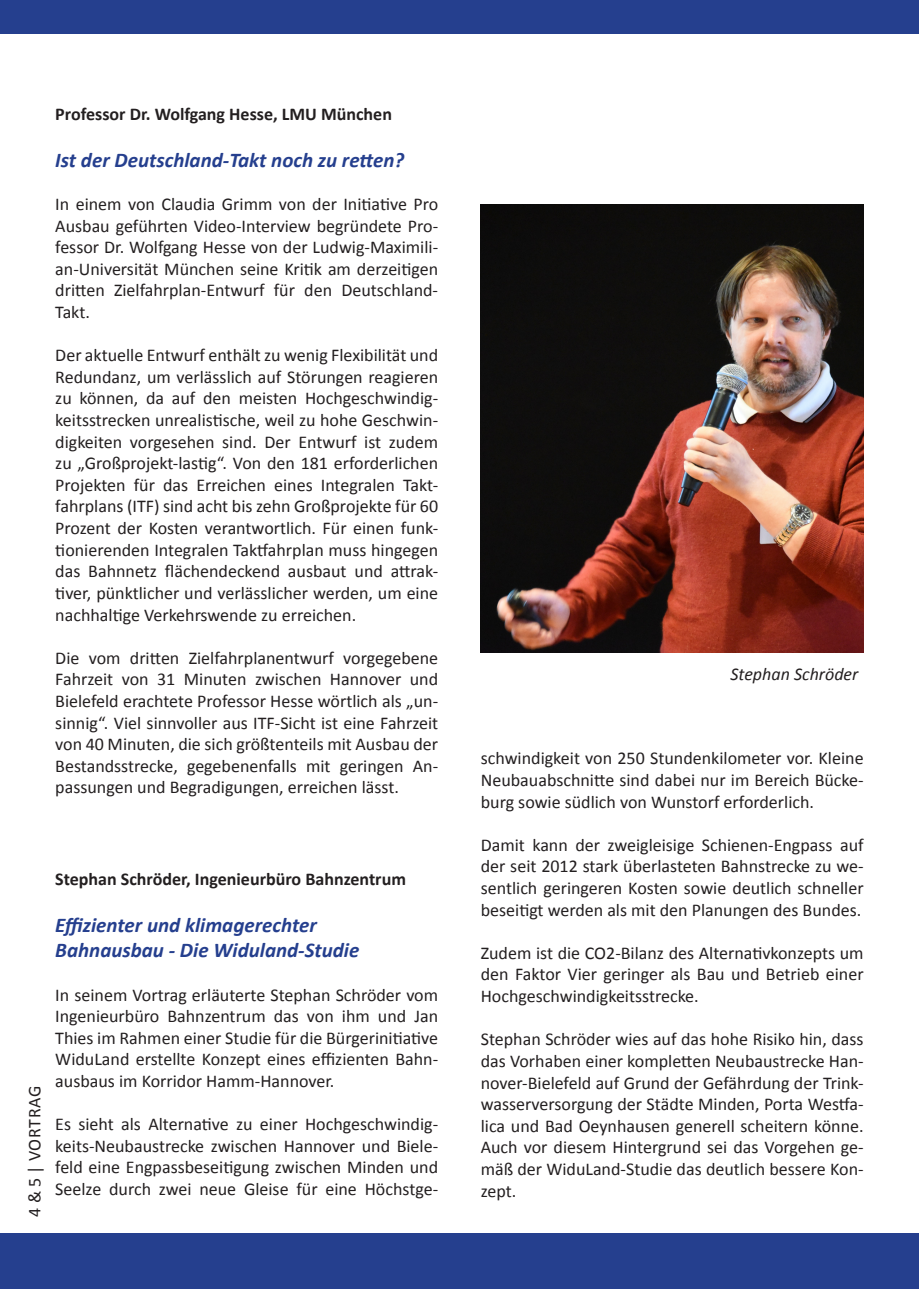
<style>
.page{position:relative;width:919px;height:1289px;background:#fff}
.page>*{position:absolute;margin:0;border:0;box-sizing:border-box;transform-origin:0 0}
.t1{font:italic 700 21px "Calibri";color:#253f8e}
.t2{font:18px/21.6px "Calibri";color:#231f20;text-align:justify}
.t3{font:700 18px "Calibri";color:#231f20}
.t4{font:italic 18px "Calibri";color:#231f20}
</style>
<div class="page">
<div style="left:0;top:1233px;width:918px;height:55px;background:#253f8e"></div>
<div style="left:0;top:0;width:918px;height:34px;background:#253f8e"></div>
<img style="left:480px;top:204px;width:383px;height:448px">
<p class="t3" style="left:55px;top:102px;width:338px">Professor Dr. Wolfgang Hesse, LMU München</p>
<p class="t1" style="left:55px;top:146px;width:350px">Ist der Deutschland-Takt noch zu retten?</p>
<p class="t2" style="left:55px;top:193px;width:384px">In einem von Claudia Grimm von der Initiative Pro Ausbau geführten Video-Interview begründete Pro&shy;fessor Dr. Wolfgang Hesse von der Ludwig-Maximili&shy;an-Universität München seine Kritik am derzeitigen dritten Zielfahrplan-Entwurf für den Deutschland-Takt.</p>
<p class="t2" style="left:55px;top:344px;width:384px">Der aktuelle Entwurf enthält zu wenig Flexibilität und Redundanz, um verlässlich auf Störungen reagieren zu können, da auf den meisten Hochgeschwindig&shy;keitsstrecken unrealistische, weil zu hohe Geschwin&shy;digkeiten vorgesehen sind. Der Entwurf ist zudem zu „Großprojekt-lastig“. Von den 181 erforderlichen Projekten für das Erreichen eines Integralen Takt&shy;fahrplans (ITF) sind acht bis zehn Großprojekte für 60<br>Prozent der Kosten verantwortlich. Für einen funk&shy;tionierenden Integralen Taktfahrplan muss hingegen das Bahnnetz flächendeckend ausbaut und attrak&shy;tiver, pünktlicher und verlässlicher werden, um eine nachhaltige Verkehrswende zu erreichen.</p>
<p class="t2" style="left:55px;top:647px;width:384px">Die vom dritten Zielfahrplanentwurf vorgegebene Fahrzeit von 31 Minuten zwischen Hannover und Bielefeld erachtete Professor Hesse wörtlich als „un&shy;sinnig“. Viel sinnvoller aus ITF-Sicht ist eine Fahrzeit von 40 Minuten, die sich größtenteils mit Ausbau der Bestandsstrecke, gegebenenfalls mit geringen An&shy;passungen und Begradigungen, erreichen lässt.</p>
<p class="t2" style="left:24px;top:1216px;width:131px;rotate:-90deg">4 &amp; 5 | Vortrag</p>
<p class="t3" style="left:55px;top:867px;width:352px">Stephan Schröder, Ingenieurbüro Bahnzentrum</p>
<p class="t1" style="left:55px;top:911px;width:263px">Effizienter und klimagerechter</p>
<p class="t1" style="left:55px;top:936px;width:305px">Bahnausbau - Die Widuland-Studie</p>
<p class="t2" style="left:55px;top:983px;width:384px">In seinem Vortrag erläuterte Stephan Schröder vom Ingenieurbüro Bahnzentrum das von ihm und Jan Thies im Rahmen einer Studie für die Bürgerinitiative WiduLand erstellte Konzept eines effizienten Bahn&shy;ausbaus im Korridor Hamm-Hannover.</p>
<p class="t2" style="left:55px;top:1113px;width:384px">Es sieht als Alternative zu einer Hochgeschwindig&shy;keits-Neubaustrecke zwischen Hannover und Biele&shy;feld eine Engpassbeseitigung zwischen Minden und Seelze durch zwei neue Gleise für eine Höchstge-</p>
<p class="t4" style="left:730px;top:661px;width:129px">Stephan Schröder</p>
<p class="t2" style="left:480px;top:747px;width:384px">schwindigkeit von 250 Stundenkilometer vor. Kleine Neubauabschnitte sind dabei nur im Bereich Bücke&shy;burg sowie südlich von Wunstorf erforderlich.</p>
<p class="t2" style="left:480px;top:834px;width:384px">Damit kann der zweigleisige Schienen-Engpass auf der seit 2012 stark überlasteten Bahnstrecke zu we&shy;sentlich geringeren Kosten sowie deutlich schneller beseitigt werden als mit den Planungen des Bundes.</p>
<p class="t2" style="left:480px;top:942px;width:384px">Zudem ist die CO2-Bilanz des Alternativkonzepts um den Faktor Vier geringer als Bau und Betrieb einer Hochgeschwindigkeitsstrecke.</p>
<p class="t2" style="left:480px;top:1028px;width:384px">Stephan Schröder wies auf das hohe Risiko hin, dass das Vorhaben einer kompletten Neubaustrecke Han&shy;nover-Bielefeld auf Grund der Gefährdung der Trink&shy;wasserversorgung der Städte Minden, Porta Westfa&shy;lica und Bad Oeynhausen generell scheitern könne.<br>Auch vor diesem Hintergrund sei das Vorgehen ge&shy;mäß der WiduLand-Studie das deutlich bessere Kon&shy;zept.</p>
</div>
